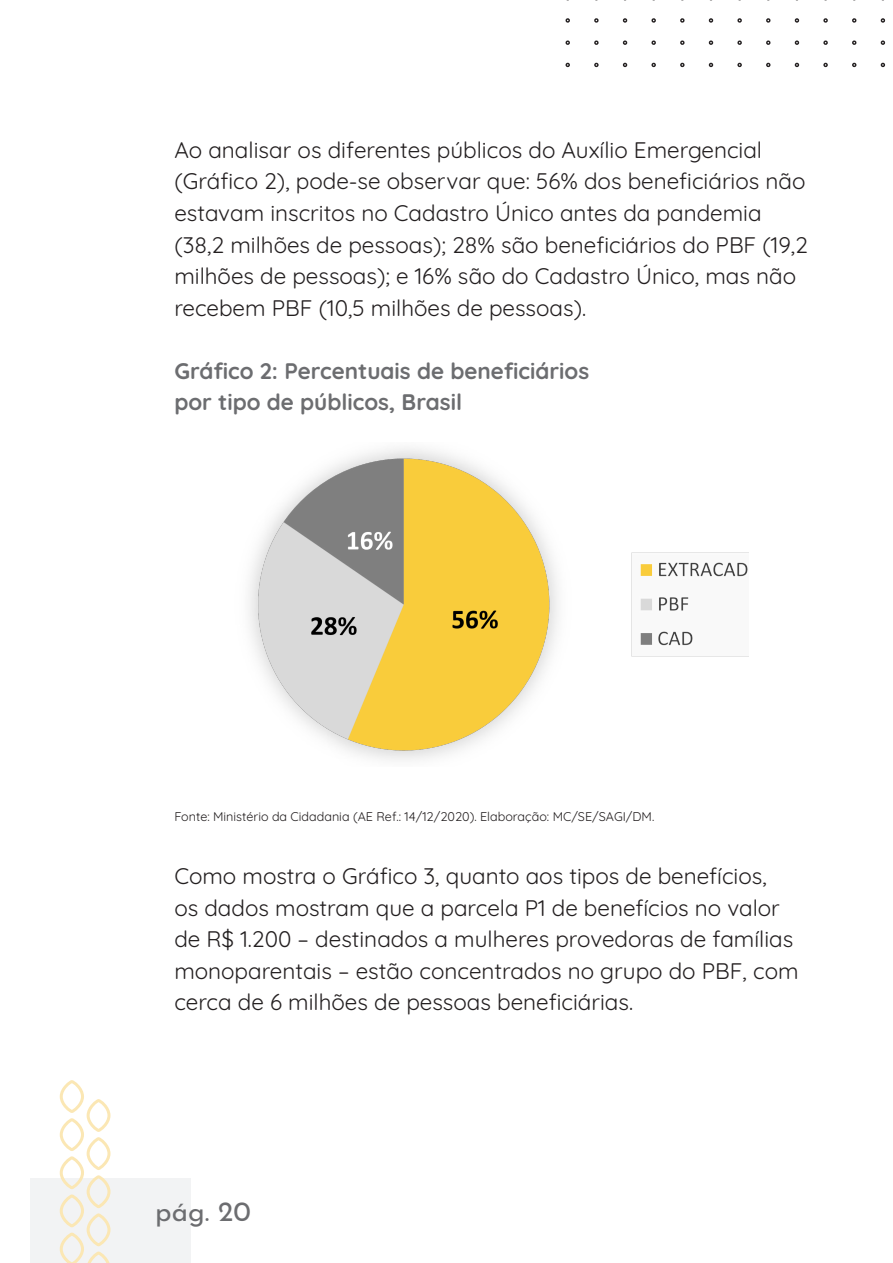
<style>
.page{position:relative;width:893px;height:1263px;background:#fff}
.page>*{position:absolute;margin:0;border:0;box-sizing:border-box;transform-origin:0 0}
.t1{font:27.9px "Josefin Sans";color:#6c6d70}
.Texto_Principal{font:22.5px/31.5px "Quicksand";color:#231f20}
.Figuras_Tabelas_-_Ti{font:700 22.5px/31.5px "Quicksand";color:#6c6d70}
.Fonte{font:12.6px "Quicksand";color:#231f20}
</style>
<div class="page">
<div style="left:30px;top:1178px;width:161px;height:85px;background:#f2f3f4"></div>
<svg style="left:59px;top:1080px;width:52px;height:183px"></svg>
<svg style="left:881px;top:18px;width:4px;height:5px"></svg>
<svg style="left:881px;top:41px;width:4px;height:4px"></svg>
<svg style="left:881px;top:63px;width:4px;height:4px"></svg>
<svg style="left:852px;top:18px;width:4px;height:5px"></svg>
<svg style="left:852px;top:41px;width:4px;height:4px"></svg>
<svg style="left:852px;top:63px;width:4px;height:4px"></svg>
<svg style="left:823px;top:18px;width:5px;height:5px"></svg>
<svg style="left:823px;top:41px;width:5px;height:4px"></svg>
<svg style="left:823px;top:63px;width:5px;height:4px"></svg>
<svg style="left:795px;top:18px;width:4px;height:5px"></svg>
<svg style="left:795px;top:41px;width:4px;height:4px"></svg>
<svg style="left:795px;top:63px;width:4px;height:4px"></svg>
<svg style="left:766px;top:18px;width:4px;height:5px"></svg>
<svg style="left:766px;top:41px;width:4px;height:4px"></svg>
<svg style="left:766px;top:63px;width:4px;height:4px"></svg>
<svg style="left:737px;top:18px;width:5px;height:5px"></svg>
<svg style="left:737px;top:41px;width:5px;height:4px"></svg>
<svg style="left:737px;top:63px;width:5px;height:4px"></svg>
<svg style="left:709px;top:18px;width:4px;height:5px"></svg>
<svg style="left:709px;top:41px;width:4px;height:4px"></svg>
<svg style="left:709px;top:63px;width:4px;height:4px"></svg>
<svg style="left:680px;top:18px;width:4px;height:5px"></svg>
<svg style="left:680px;top:41px;width:4px;height:4px"></svg>
<svg style="left:680px;top:63px;width:4px;height:4px"></svg>
<svg style="left:651px;top:18px;width:5px;height:5px"></svg>
<svg style="left:651px;top:41px;width:5px;height:4px"></svg>
<svg style="left:651px;top:63px;width:5px;height:4px"></svg>
<svg style="left:623px;top:18px;width:4px;height:5px"></svg>
<svg style="left:623px;top:41px;width:4px;height:4px"></svg>
<svg style="left:623px;top:63px;width:4px;height:4px"></svg>
<svg style="left:594px;top:18px;width:5px;height:5px"></svg>
<svg style="left:594px;top:41px;width:5px;height:4px"></svg>
<svg style="left:594px;top:63px;width:5px;height:4px"></svg>
<svg style="left:566px;top:18px;width:4px;height:5px"></svg>
<svg style="left:566px;top:41px;width:4px;height:4px"></svg>
<svg style="left:566px;top:63px;width:4px;height:4px"></svg>
<img style="left:249px;top:448px;width:500px;height:312px">
<p class="Texto_Principal" style="left:174px;top:132px;width:635px">Ao analisar os diferentes públicos do Auxílio Emergencial (Gráfico 2), pode-se observar que: 56% dos beneficiários não estavam inscritos no Cadastro Único antes da pandemia (38,2 milhões de pessoas); 28% são beneficiários do PBF (19,2 milhões de pessoas); e 16% são do Cadastro Único, mas não recebem PBF (10,5 milhões de pessoas).</p>
<p class="Figuras_Tabelas_-_Ti" style="left:174px;top:353px;width:416px">Gráfico 2: Percentuais de beneficiários por tipo de públicos, Brasil</p>
<p class="Fonte" style="left:174px;top:807px;width:481px">Fonte: Ministério da Cidadania (AE Ref.: 14/12/2020). Elaboração: MC/SE/SAGI/DM.</p>
<p class="Texto_Principal" style="left:174px;top:858px;width:626px">Como mostra o Gráfico 3, quanto aos tipos de benefícios,<br>os dados mostram que a parcela P1 de benefícios no valor de R$ 1.200 – destinados a mulheres provedoras de famílias monoparentais – estão concentrados no grupo do PBF, com cerca de 6 milhões de pessoas beneficiárias.</p>
<p class="t1" style="left:155px;top:1190px;width:97px">pág. 20</p>
</div>
